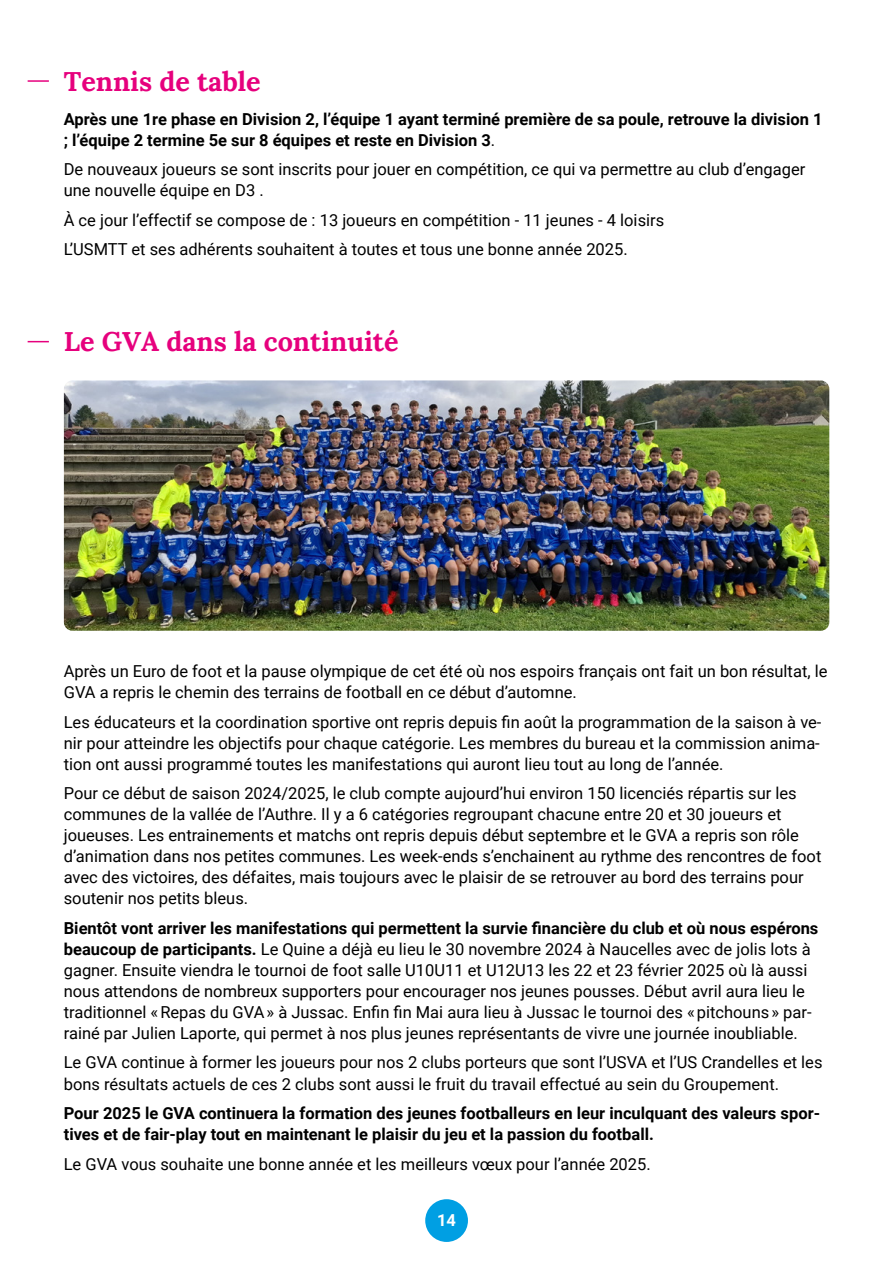
<style>
.page{position:relative;width:893px;height:1263px;background:#fff}
.page>*{position:absolute;margin:0;border:0;box-sizing:border-box;transform-origin:0 0}
.t1{font:27px "Lora";color:#e6007d}
.t2{font:16.5px/21px "Roboto";color:#000}
.t3{font:700 16.5px/21px "Roboto";color:#000}
.t4{font:700 16.5px "Roboto";color:#fff}
.s1{font-weight:400}
.s2{font-weight:700}
</style>
<div class="page">
<div style="left:425px;top:1199px;width:43px;height:43px;background:#009fe3;border-radius:50%"></div>
<svg style="left:28px;top:341px;width:21px;height:1px"></svg>
<hr style="left:28px;top:80px;width:21px;height:2px;background:#e6007d">
<img style="left:64px;top:380px;width:765px;height:251px">
<h1 class="t1" style="left:64px;top:61px;width:198px">Tennis de table</h1>
<p class="t3" style="left:64px;top:108px;width:760px">Après une 1re phase en Division 2, l’équipe 1 ayant terminé première de sa poule, retrouve la division 1 ; l’équipe 2 termine 5e sur 8 équipes et reste en Division 3<span class="s1">.</span></p>
<p class="t2" style="left:64px;top:158px;width:743px">De nouveaux joueurs se sont inscrits pour jouer en compétition, ce qui va permettre au club d’engager une nouvelle équipe en D3 .</p>
<p class="t2" style="left:64px;top:204px;width:602px;line-height:29.5px">À ce jour l’effectif se compose de : 13 joueurs en compétition - 11 jeunes - 4 loisirs<br>L’USMTT et ses adhérents souhaitent à toutes et tous une bonne année 2025.</p>
<h1 class="t1" style="left:64px;top:321px;width:336px">Le GVA dans la continuité</h1>
<p class="t2" style="left:64px;top:660px;width:765px">Après un Euro de foot et la pause olympique de cet été où nos espoirs français ont fait un bon résultat, le<br>GVA a repris le chemin des terrains de football en ce début d’automne.</p>
<p class="t2" style="left:64px;top:711px;width:759px;text-align:justify">Les éducateurs et la coordination sportive ont repris depuis fin août la programmation de la saison à ve&shy;nir pour atteindre les objectifs pour chaque catégorie. Les membres du bureau et la commission anima&shy;tion ont aussi programmé toutes les manifestations qui auront lieu tout au long de l’année.</p>
<p class="t2" style="left:64px;top:782px;width:759px">Pour ce début de saison 2024/2025, le club compte aujourd’hui environ 150 licenciés répartis sur les communes de la vallée de l’Authre. Il y a 6 catégories regroupant chacune entre 20 et 30 joueurs et joueuses. Les entrainements et matchs ont repris depuis début septembre et le GVA a repris son rôle d’animation dans nos petites communes. Les week-ends s’enchainent au rythme des rencontres de foot avec des victoires, des défaites, mais toujours avec le plaisir de se retrouver au bord des terrains pour soutenir nos petits bleus.</p>
<p class="t2" style="left:64px;top:917px;width:756px"><span class="s2">Bientôt vont arriver les manifestations qui permettent la survie financière du club et où nous espérons beaucoup de participants.</span> Le Quine a déjà eu lieu le 30 novembre 2024 à Naucelles avec de jolis lots à gagner. Ensuite viendra le tournoi de foot salle U10U11 et U12U13 les 22 et 23 février 2025 où là aussi nous attendons de nombreux supporters pour encourager nos jeunes pousses. Début avril aura lieu le traditionnel « Repas du GVA » à Jussac. Enfin fin Mai aura lieu à Jussac le tournoi des « pitchouns » par&shy;rainé par Julien Laporte, qui permet à nos plus jeunes représentants de vivre une journée inoubliable.</p>
<p class="t2" style="left:64px;top:1051px;width:760px">Le GVA continue à former les joueurs pour nos 2 clubs porteurs que sont l’USVA et l’US Crandelles et les bons résultats actuels de ces 2 clubs sont aussi le fruit du travail effectué au sein du Groupement.</p>
<p class="t3" style="left:64px;top:1102px;width:758px">Pour 2025 le GVA continuera la formation des jeunes footballeurs en leur inculquant des valeurs spor&shy;tives et de fair-play tout en maintenant le plaisir du jeu et la passion du football.</p>
<p class="t2" style="left:64px;top:1152px;width:588px">Le GVA vous souhaite une bonne année et les meilleurs vœux pour l’année 2025.</p>
<p class="t4" style="left:437px;top:1209px;width:20px">14</p>
</div>
